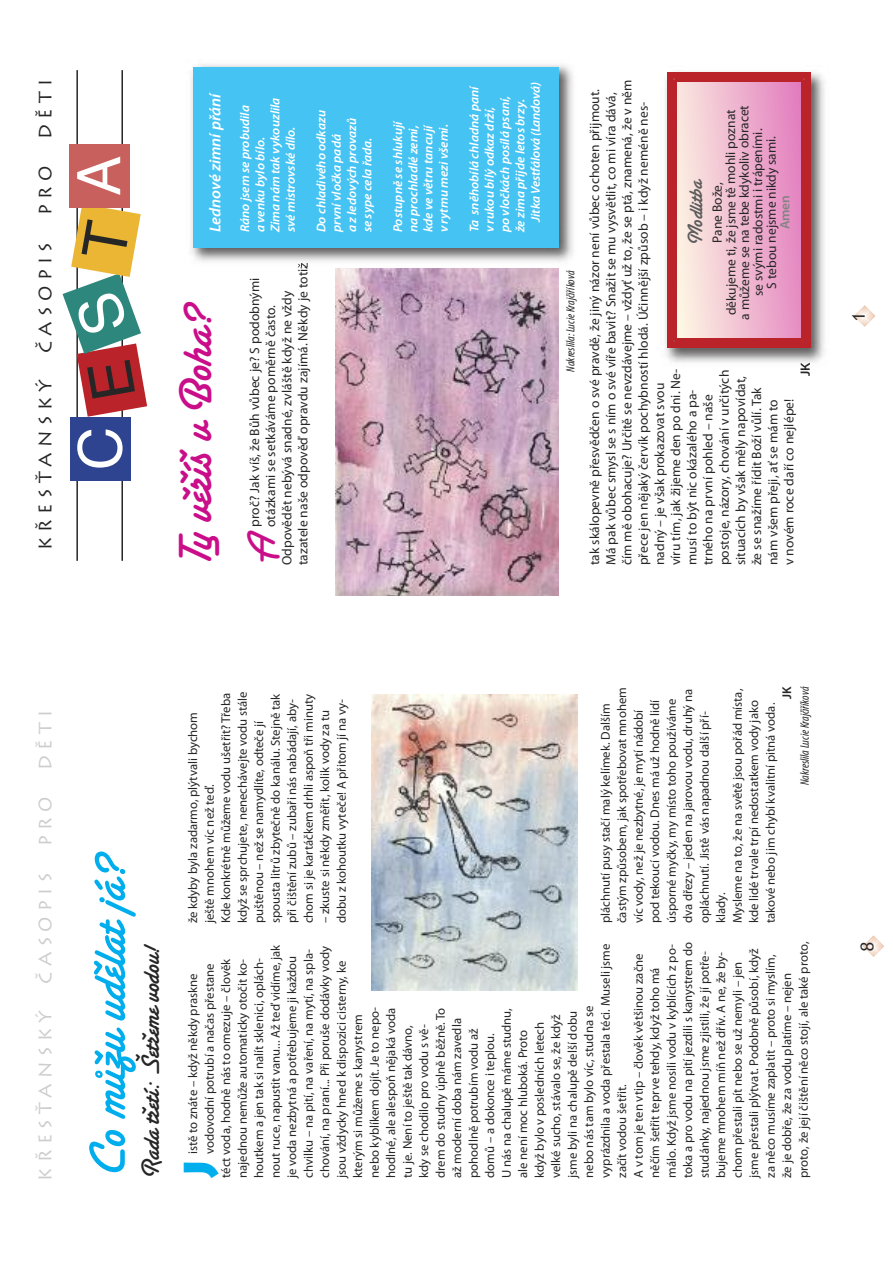
<style>
.page{position:relative;width:893px;height:1263px;background:#fff}
.page>*{position:absolute;margin:0;border:0;box-sizing:border-box;transform-origin:0 0}
.t1{font:60px "Helvetica";color:#fff}
.t2{font:54px "Santa Fe Let Plain";color:#00aded}
.t3{font:49.5px "Santa Fe Let Plain";color:#ca0d89}
.t4{font:42.6px "Santa Fe Let Plain";color:#ca0d89}
.t5{font:900 42.15px "Lithos Pro";color:#00aded}
.t6{font:27px "Santa Fe Let Plain";color:#272627}
.t7{font:22.5px "Santa Fe Let Plain";color:#5d5c5d}
.t8{font:18px "Lithos Pro";letter-spacing:.3em;color:#272627}
.t9{font:18px "Lithos Pro";letter-spacing:.3em;color:#cdcdcd}
.t10{font:italic 600 16.05px "Myriad Pro";color:#fff}
.t11{font:13.5px/16.2px "Myriad Pro";letter-spacing:.005em;color:#272627}
.t12{font:600 13.5px "Myriad Pro";color:#848384}
.t13{font:600 13.5px "Myriad Pro";color:#272627}
.t14{font:12.75px/16.5px "Myriad Pro";color:#272627}
.t15{font:italic 600 12.75px/15.3px "Myriad Pro";color:#fff}
.t16{font:600 12.75px "Myriad Pro";color:#272627}
.t17{font:italic condensed 12.45px "Myriad Pro";color:#272627}
.t18{font:italic condensed 12px "Myriad Pro";color:#272627}
</style>
<div class="page">
<hr style="left:76px;top:70px;width:2px;height:491px;background:#272627">
<hr style="left:121px;top:70px;width:2px;height:491px;background:#272627">
<div style="left:70px;top:417px;width:61px;height:63px;background:#2e4490"></div>
<div style="left:69px;top:144px;width:61px;height:64px;background:#c8615e"></div>
<svg style="left:863px;top:935px;width:21px;height:22px"></svg>
<svg style="left:854px;top:305px;width:21px;height:22px"></svg>
<img style="left:371px;top:695px;width:206px;height:295px">
<img style="left:191px;top:64px;width:382px;height:203px">
<div style="left:193px;top:67px;width:365px;height:180px;background:#45c3f2"></div>
<img style="left:336px;top:269px;width:222px;height:327px">
<img style="left:665px;top:72px;width:160px;height:293px">
<svg style="left:801px;top:363px;width:9px;height:4px"></svg>
<svg style="left:667px;top:73px;width:143px;height:275px;background:#e59db0"></svg>
<svg style="left:63px;top:208px;width:84px;height:209px"></svg>
<h3 class="t8" style="left:35px;top:139px;width:61px;rotate:-90deg">DĚTI</h3>
<h3 class="t8" style="left:35px;top:215px;width:51px;rotate:-90deg">PRO</h3>
<h3 class="t8" style="left:35px;top:353px;width:112px;rotate:-90deg">ČASOPIS</h3>
<h3 class="t8" style="left:35px;top:550px;width:172px;rotate:-90deg">KŘESŤANSKÝ</h3>
<h1 class="t1" style="left:74px;top:196px;width:42px;rotate:-90deg">A</h1>
<h1 class="t1" style="left:75px;top:470px;width:45px;rotate:-90deg">C</h1>
<p class="t10" style="left:209px;top:232px;width:142px;rotate:-90deg">Lednové zimnípřání</p>
<p class="t15" style="left:238px;top:232px;width:136px;rotate:-90deg">Ráno jsem se probudila a venku bylo bílo.<br>Zima nám tak vykouzlila své mistrovské dílo.</p>
<p class="t15" style="left:315px;top:232px;width:124px;rotate:-90deg">Do chladivého odkazu prvnívločka padá<br>a z ledových provazů se sype cela řada.</p>
<p class="t15" style="left:391px;top:232px;width:114px;rotate:-90deg">Postupně se shlukují na prochladlé zemi, kde ve větru tancují v rytmu mezi všemi.</p>
<h3 class="t3" style="left:178px;top:565px;width:265px;rotate:-90deg">Ty věříš v Boha?</h3>
<p class="t11" style="left:296px;top:565px;width:304px;rotate:-90deg">tazatele naše odpověď opravdu zajímá. Někdy je totiž</p>
<p class="t11" style="left:247px;top:527px;width:251px;rotate:-90deg">proč? Jak víš, že Bůh vůbec je? S podobnými</p>
<p class="t11" style="left:280px;top:565px;width:276px;rotate:-90deg">Odpovědět nebývá snadné, zvláště když ne vždy</p>
<p class="t11" style="left:264px;top:527px;width:224px;rotate:-90deg">otázkami se setkáváme poměrně často.</p>
<h3 class="t4" style="left:247px;top:565px;width:31px;rotate:-90deg">A</h3>
<p class="t15" style="left:468px;top:232px;width:149px;rotate:-90deg">Ta sněhobílá chladná paní v rukou bílý odkaz drží,<br>po vločkách posílá psaní, že zima přijde letos brzy.</p>
<p class="t15" style="left:529px;top:221px;width:142px;rotate:-90deg">Jitka Vestfálová (Landová)</p>
<p class="t18" style="left:566px;top:371px;width:102px;rotate:-90deg">Nakreslila: Lucie Krajčiříková</p>
<p class="t11" style="left:588px;top:565px;width:487px;rotate:-90deg">tak skálopevně přesvědčen o své pravdě, že jiný názor není vůbec ochoten přijmout.<br>Má pak vůbec smysl se s ním o své víře bavit? Snažit se mu vysvětlit, co mi víra dává, čím mě obohacuje? Určitě se nevzdávejme – vždyť už to, že se ptá, znamená, že v něm přece jen nějaký červík pochybností hlodá. Účinnější způsob – i když neméně nes&shy;nadný – je však prokazovat svou<br>víru tím, jak žijeme den po dni. Ne-<br>musí to být nic okázalého a pa-<br>trného na první pohled – naše<br>postoje, názory, chování v určitých<br>situacích by však měly napovídat,<br>že se snažíme řídit Boží vůlí. Tak<br>nám všem přeji, ať se mám to<br>v novém roce daří co nejlépe!</p>
<p class="t11" style="left:712px;top:320px;width:216px;line-height:13.5px;text-align:center;rotate:-90deg">Pane Bože,<br>děku ej me ti, že j ms e tě mohli poznat a můžeme se na tebe kdykol vi obracet se svými rados mt i i trápen mí i.<br>S tebou nej ms e n ki dy sami.</p>
<h3 class="t7" style="left:687px;top:245px;width:68px;rotate:-90deg">Modlitba</h3>
<p class="t12" style="left:780px;top:229px;width:36px;rotate:-90deg">Amen</p>
<p class="t13" style="left:800px;top:376px;width:15px;rotate:-90deg">JK</p>
<h3 class="t8" style="left:848px;top:322px;width:14px;rotate:-90deg">1</h3>
<h3 class="t9" style="left:35px;top:770px;width:61px;rotate:-90deg">DĚTI</h3>
<h3 class="t9" style="left:35px;top:846px;width:51px;rotate:-90deg">PRO</h3>
<h3 class="t9" style="left:35px;top:983px;width:112px;rotate:-90deg">ČASOPIS</h3>
<h3 class="t9" style="left:35px;top:1181px;width:172px;rotate:-90deg">KŘESŤANSKÝ</h3>
<h2 class="t2" style="left:89px;top:1178px;width:328px;rotate:-90deg">Co můžu udělat já?</h2>
<h3 class="t6" style="left:141px;top:1178px;width:236px;rotate:-90deg">Rada třetí: Šetřeme vodou!</h3>
<p class="t14" style="left:186px;top:923px;width:234px;rotate:-90deg">že kdyby byla zadarmo, plýtvali bychom ještě mnohem víc než teď.<br>Kde konkrétně můžeme vodu ušetřit? Třeba když se sprchujete, nenechávejte vodu stále puštěnou – než se namydlíte, odteče jí spousta litrů zbytečně do kanálu. Stejně tak při čištění zubů – zubaři nás nabádají, aby&shy;chom si je kartáčkem drhli aspoň tři minuty</p>
<p class="t14" style="left:318px;top:923px;width:226px;rotate:-90deg">– zkuste si někdy změřit, kolik vody za tu dobu z kohoutku vyteče! A přitom jí na vy-</p>
<p class="t14" style="left:598px;top:923px;width:237px;rotate:-90deg">pláchnutí pusy stačí malý kelímek. Dalším častým způsobem, jak spotřebovat mnohem víc vody, než je nezbytné, je mytí nádobí pod tekoucí vodou. Dnes má už hodně lidí úsporné myčky, my místo toho používáme dva dřezy – jeden na jarovou vodu, druhý na opláchnutí. Jistě vás napadnou další pří&shy;klady.<br>Mysleme na to, že na světě jsou pořád místa, kde lidé trvale trpí nedostatkem vody jako takové nebo jim chybí kvalitní pitná voda.</p>
<p class="t16" style="left:782px;top:699px;width:14px;rotate:-90deg">JK</p>
<p class="t17" style="left:800px;top:785px;width:100px;rotate:-90deg">Nakreslila Lucie Krajčiříková</p>
<p class="t14" style="left:796px;top:1178px;width:238px;rotate:-90deg">proto, že její čištění něco stojí, ale také proto,</p>
<p class="t14" style="left:664px;top:1178px;width:235px;rotate:-90deg">málo. Když jsme nosili vodu v kyblících z po-</p>
<p class="t14" style="left:681px;top:1178px;width:237px;rotate:-90deg">toka a pro vodu na pití jezdili s kanystrem do</p>
<p class="t14" style="left:697px;top:1178px;width:228px;rotate:-90deg">studánky, najednou jsme zjistili, že jí potře-</p>
<p class="t14" style="left:714px;top:1178px;width:228px;rotate:-90deg">bujeme mnohem míň než dřív. A ne, že by-</p>
<p class="t14" style="left:730px;top:1178px;width:218px;rotate:-90deg">chom přestali pít nebo se už nemyli – jen</p>
<p class="t14" style="left:598px;top:1178px;width:236px;rotate:-90deg">vyprázdnila a voda přestala téci. Museli jsme</p>
<p class="t14" style="left:268px;top:1178px;width:235px;rotate:-90deg">nout ruce, napustit vanu... Až teď vidíme, jak</p>
<p class="t14" style="left:285px;top:1178px;width:224px;rotate:-90deg">je voda nezbytná a potřebujeme ji každou</p>
<p class="t14" style="left:301px;top:1178px;width:230px;rotate:-90deg">chvilku – na pití, na vaření, na mytí, na spla-</p>
<p class="t14" style="left:318px;top:1178px;width:234px;rotate:-90deg">chování, na praní... Při poruše dodávky vody</p>
<p class="t14" style="left:747px;top:1178px;width:231px;rotate:-90deg">jsme přestali plýtvat. Podobně působí, když</p>
<p class="t14" style="left:763px;top:1178px;width:225px;rotate:-90deg">za něco musíme zaplatit – proto si myslím,</p>
<p class="t14" style="left:631px;top:1178px;width:226px;rotate:-90deg">A v tom je ten vtip – člověk většinou začne</p>
<p class="t14" style="left:186px;top:1154px;width:182px;rotate:-90deg">istě to znáte – když někdy praskne</p>
<p class="t14" style="left:202px;top:1154px;width:192px;rotate:-90deg">vodovodní potrubí a načas přestane</p>
<p class="t14" style="left:219px;top:1178px;width:221px;rotate:-90deg">téct voda, hodně nás to omezuje – člověk</p>
<p class="t14" style="left:235px;top:1178px;width:220px;rotate:-90deg">najednou nemůže automaticky otočit ko-</p>
<p class="t14" style="left:252px;top:1178px;width:221px;rotate:-90deg">houtkem a jen tak si nalít sklenici, oplách-</p>
<p class="t14" style="left:334px;top:1178px;width:218px;rotate:-90deg">jsou vždycky hned k dispozici cisterny, ke</p>
<p class="t14" style="left:648px;top:1178px;width:212px;rotate:-90deg">něčím šetřit teprve tehdy, když toho má</p>
<p class="t14" style="left:780px;top:1178px;width:206px;rotate:-90deg">že je dobře, že za vodu platíme – nejen</p>
<p class="t14" style="left:516px;top:1178px;width:150px;rotate:-90deg">ale není moc hluboká. Proto</p>
<p class="t14" style="left:532px;top:1178px;width:158px;rotate:-90deg">když bylo v posledních letech</p>
<p class="t14" style="left:549px;top:1178px;width:165px;rotate:-90deg">velké sucho, stávalo se, že když</p>
<p class="t14" style="left:565px;top:1178px;width:168px;rotate:-90deg">jsme byli na chalupě delší dobu</p>
<p class="t14" style="left:582px;top:1178px;width:173px;rotate:-90deg">nebo nás tam bylo víc, studna se</p>
<p class="t14" style="left:351px;top:1178px;width:165px;rotate:-90deg">kterým si můžeme s kanystrem</p>
<p class="t14" style="left:367px;top:1178px;width:172px;rotate:-90deg">nebo kyblíkem dojít. Je to nepo-</p>
<p class="t14" style="left:384px;top:1178px;width:171px;rotate:-90deg">hodlné, ale alespoň nějaká voda</p>
<p class="t14" style="left:433px;top:1178px;width:172px;rotate:-90deg">drem do studny úplně běžně. To</p>
<p class="t14" style="left:450px;top:1178px;width:161px;rotate:-90deg">až moderní doba nám zavedla</p>
<p class="t14" style="left:466px;top:1178px;width:151px;rotate:-90deg">pohodlně potrubím vodu až</p>
<p class="t14" style="left:483px;top:1178px;width:146px;rotate:-90deg">domů – a dokonce i teplou.</p>
<p class="t14" style="left:499px;top:1178px;width:171px;rotate:-90deg">U nás na chalupě máme studnu,</p>
<p class="t14" style="left:400px;top:1178px;width:154px;rotate:-90deg">tu je. Není to ještě tak dávno,</p>
<p class="t14" style="left:417px;top:1178px;width:156px;rotate:-90deg">kdy se chodilo pro vodu s vě-</p>
<p class="t14" style="left:615px;top:1178px;width:95px;rotate:-90deg">začít vodou šetřit.</p>
<h3 class="t5" style="left:174px;top:1178px;width:21px;rotate:-90deg">J</h3>
<h3 class="t8" style="left:857px;top:953px;width:14px;rotate:-90deg">8</h3>
</div>
